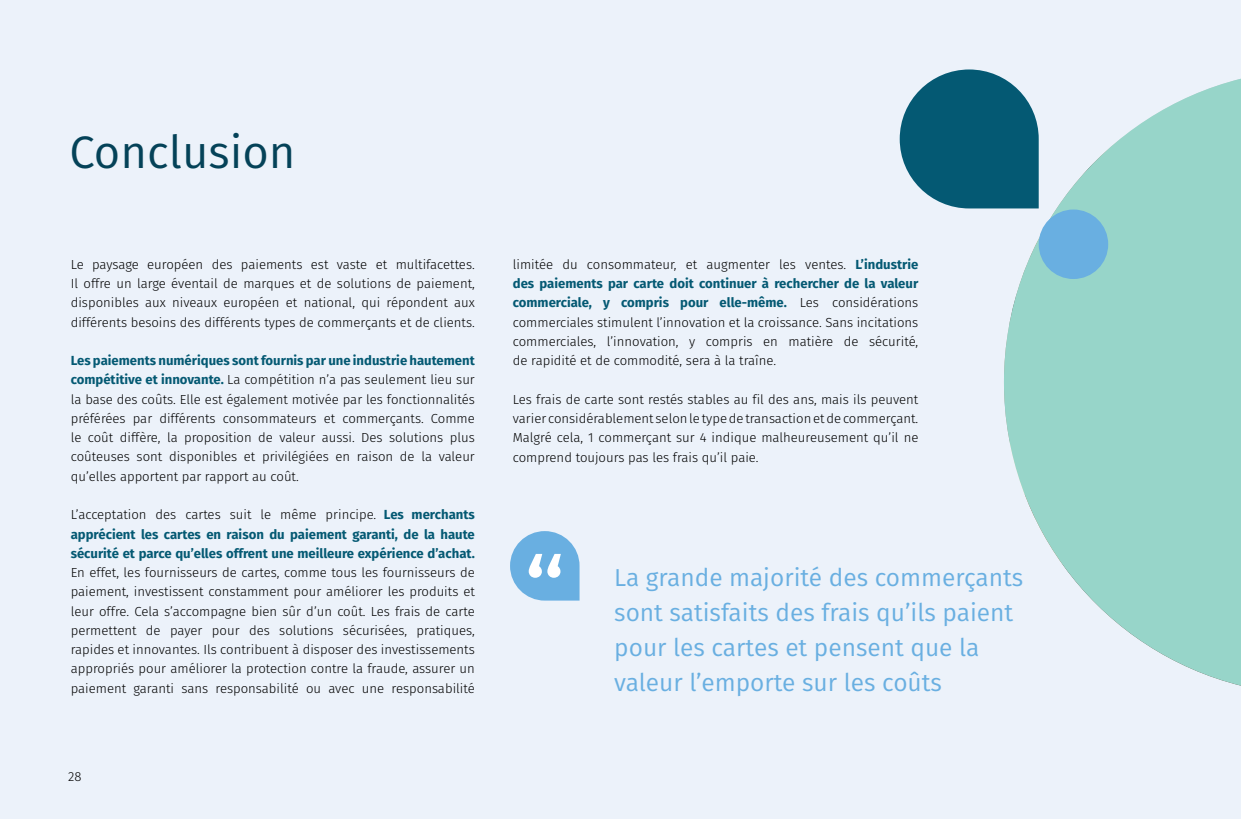
<style>
.page{position:relative;width:1241px;height:819px;background:#fff}
.page>*{position:absolute;margin:0;border:0;box-sizing:border-box;transform-origin:0 0}
.t1{font:45.5px "Fira Sans";color:#044258}
.t2{font:24.5px/35px "Fira Sans";color:#69afe1}
.t3{font:300 13.12px/19.2px "Fira Sans";color:#000;text-align:justify}
.t4{font:700 13.12px/19.2px "Fira Sans";color:#045973;text-align:justify}
.s1{font-weight:700;color:#045973}
.s2{font-weight:300;color:#000}
</style>
<div class="page">
<div style="left:0;top:0;width:1240px;height:819px;background:#ecf2fa"></div>
<svg style="left:510px;top:531px;width:69px;height:69px;background:#8bc1e7"></svg>
<div style="left:1003px;top:69px;width:237px;height:625px;background:#ecf2fa"></div>
<svg style="left:1003px;top:79px;width:237px;height:606px;background:#abdbd4"></svg>
<svg style="left:899px;top:69px;width:139px;height:139px;background:#2a7289"></svg>
<div style="left:1038px;top:209px;width:69px;height:70px;background:#69afe1;border-radius:50%"></div>
<h1 class="t1" style="left:69px;top:118px;width:227px">Conclusion</h1>
<p class="t3" style="left:71px;top:254px;width:405px">Le paysage européen des paiements est vaste et multifacettes.<br>Il offre un large éventail de marques et de solutions de paiement, disponibles aux niveaux européen et national, qui répondent aux différents besoins des différents types de commerçants et de clients.</p>
<p class="t3" style="left:71px;top:351px;width:405px"><span class="s1">Les paiements numériques sont fournis par une industrie hautement compétitive et innovante.</span> La compétition n’a pas seulement lieu sur la base des coûts. Elle est également motivée par les fonctionnalités préférées par différents consommateurs et commerçants. Comme le coût diffère, la proposition de valeur aussi. Des solutions plus coûteuses sont disponibles et privilégiées en raison de la valeur qu’elles apportent par rapport au coût.</p>
<p class="t4" style="left:71px;top:504px;width:405px"><span class="s2">L’acceptation des cartes suit le même principe.</span> Les merchants apprécient les cartes en raison du paiement garanti, de la haute sécurité et parce qu’elles offrent une meilleure expérience d’achat.</p>
<p class="t3" style="left:71px;top:562px;width:405px">En effet, les fournisseurs de cartes, comme tous les fournisseurs de paiement, investissent constamment pour améliorer les produits et leur offre. Cela s’accompagne bien sûr d’un coût. Les frais de carte permettent de payer pour des solutions sécurisées, pratiques, rapides et innovantes. Ils contribuent à disposer des investissements appropriés pour améliorer la protection contre la fraude, assurer un paiement garanti sans responsabilité ou avec une responsabilité</p>
<p class="t3" style="left:68px;top:766px;width:15px">28</p>
<p class="t3" style="left:513px;top:254px;width:407px">limitée du consommateur, et augmenter les ventes. <span class="s1">L’industrie des paiements par carte doit continuer à rechercher de la valeur commerciale, y compris pour elle-même.</span> Les considérations commerciales stimulent l’innovation et la croissance. Sans incitations commerciales, l’innovation, y compris en matière de sécurité, de rapidité et de commodité, sera à la traîne.</p>
<p class="t3" style="left:513px;top:389px;width:407px">Les frais de carte sont restés stables au fil des ans, mais ils peuvent varier considérablement selon le type de transaction et de commerçant.<br>Malgré cela, 1 commerçant sur 4 indique malheureusement qu’il ne comprend toujours pas les frais qu’il paie.</p>
<h2 class="t2" style="left:614px;top:559px;width:410px">La grande majorité des commerçants sont satisfaits des frais qu’ils paient pour les cartes et pensent que la valeur l’emporte sur les coûts</h2>
</div>
